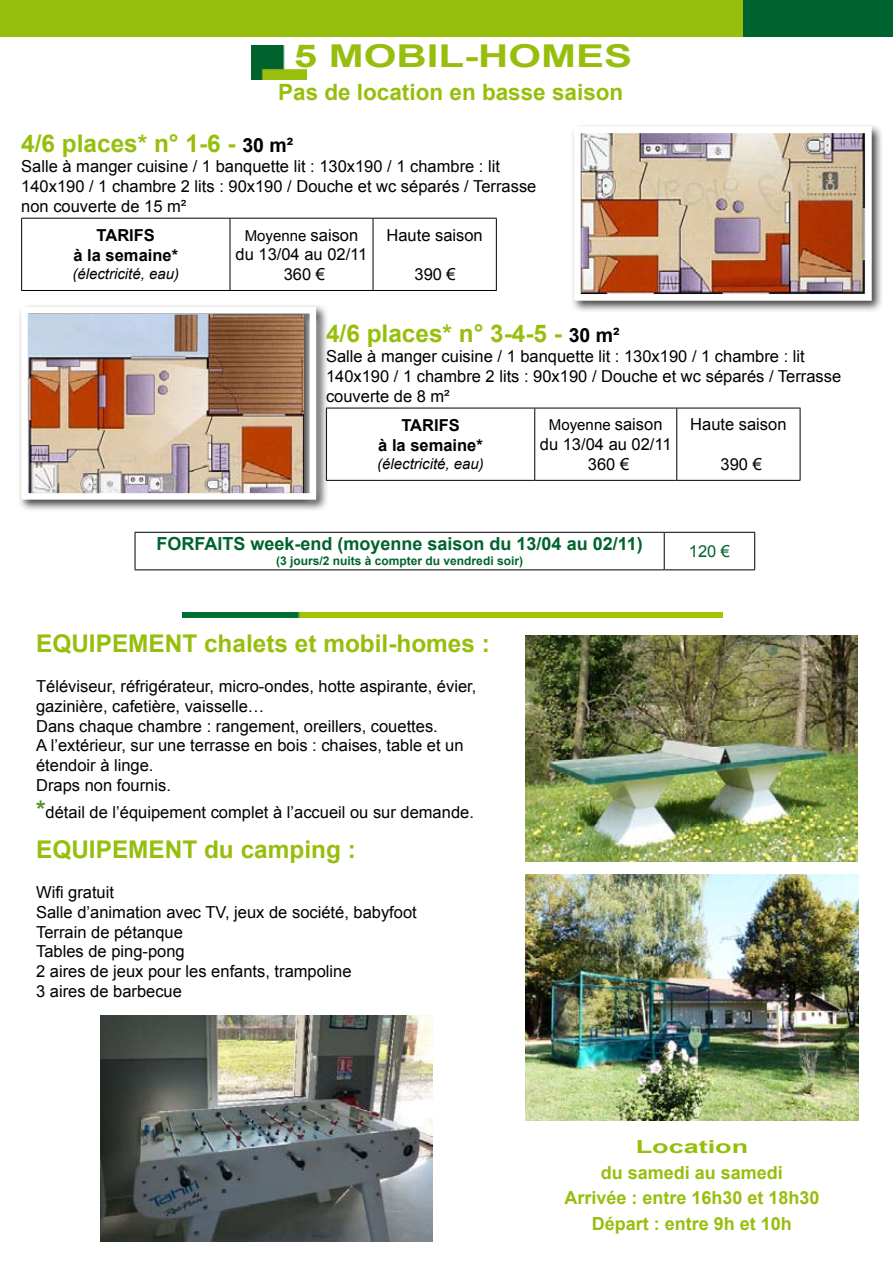
<style>
.page{position:relative;width:893px;height:1263px;background:#fff}
.page>*{position:absolute;margin:0;border:0;box-sizing:border-box;transform-origin:0 0}
.t1{font:700 31.5px "Arial";color:#97be0d;scale:1.33 1}
.t2{font:700 24.3px "Arial";color:#97be0d}
.t3{font:700 22.5px "Arial";color:#97be0d}
.t4{font:700 18px/25.5px "Arial";color:#97be0d;text-align:center;scale:1.5 1}
.t5{font:700 18px "Arial";color:#00632e}
.t6{font:16.5px/19.8px "Arial";color:#000}
.t7{font:700 16.5px/19.8px "Arial";color:#000;text-align:center}
.t8{font:16.5px "Arial";color:#00632e}
.t9{font:italic 15px "Arial";color:#000}
.t10{font:15px "Arial";color:#000}
.t11{font:700 12px "Arial";color:#00632e}
.s1{font-size:19.5px;color:#000}
.s2{font-size:16.5px}
.s3{font-weight:700;font-size:24.3px;color:#539026}
</style>
<div class="page">
<div style="left:17px;top:303px;width:318px;height:216px;background:#000;opacity:.75"></div>
<img style="left:28px;top:315px;width:275px;height:178px">
<div style="left:21px;top:307px;width:295px;height:193px;border:6px solid #fff"></div>
<div style="left:570px;top:123px;width:321px;height:196px;background:#000;opacity:.75"></div>
<img style="left:582px;top:134px;width:282px;height:159px">
<div style="left:574px;top:126px;width:298px;height:175px;border:7px solid #fff"></div>
<hr style="left:21px;top:218px;width:209px;height:1px;background:#000">
<hr style="left:21px;top:219px;width:1px;height:71px;background:#000">
<hr style="left:230px;top:218px;width:143px;height:1px;background:#000">
<hr style="left:230px;top:219px;width:1px;height:71px;background:#000">
<hr style="left:373px;top:218px;width:124px;height:1px;background:#000">
<hr style="left:373px;top:219px;width:1px;height:71px;background:#000">
<hr style="left:496px;top:219px;width:1px;height:71px;background:#000">
<hr style="left:21px;top:290px;width:209px;height:1px;background:#000">
<hr style="left:230px;top:290px;width:143px;height:1px;background:#000">
<hr style="left:373px;top:290px;width:124px;height:1px;background:#000">
<hr style="left:326px;top:408px;width:209px;height:1px;background:#000">
<hr style="left:326px;top:408px;width:1px;height:72px;background:#000">
<hr style="left:535px;top:408px;width:142px;height:1px;background:#000">
<hr style="left:534px;top:408px;width:1px;height:72px;background:#000">
<hr style="left:677px;top:408px;width:123px;height:1px;background:#000">
<hr style="left:676px;top:408px;width:1px;height:72px;background:#000">
<hr style="left:800px;top:408px;width:1px;height:72px;background:#000">
<hr style="left:326px;top:480px;width:209px;height:1px;background:#000">
<hr style="left:535px;top:480px;width:142px;height:1px;background:#000">
<hr style="left:677px;top:480px;width:123px;height:1px;background:#000">
<div style="left:0;top:0;width:745px;height:36px;background:#97be0d"></div>
<div style="left:744px;top:0;width:149px;height:36px;background:#00632f"></div>
<img style="left:252px;top:46px;width:55px;height:34px">
<div style="left:512px;top:1119px;width:360px;height:125px;border:2px solid #fff"></div>
<img style="left:183px;top:612px;width:540px;height:6px">
<hr style="left:135px;top:532px;width:529px;height:1px;background:#000">
<hr style="left:135px;top:533px;width:1px;height:36px;background:#000">
<hr style="left:664px;top:532px;width:91px;height:1px;background:#000">
<hr style="left:664px;top:533px;width:1px;height:36px;background:#000">
<hr style="left:754px;top:533px;width:1px;height:36px;background:#000">
<hr style="left:135px;top:569px;width:529px;height:1px;background:#000">
<hr style="left:664px;top:569px;width:91px;height:1px;background:#000">
<img style="left:526px;top:635px;width:331px;height:226px">
<img style="left:526px;top:874px;width:333px;height:246px">
<img style="left:101px;top:1016px;width:332px;height:226px">
<h1 class="t1" style="left:294px;top:35px;width:256px">5 MOBIL-HOMES</h1>
<h3 class="t3" style="left:278px;top:77px;width:347px">Pas de location en basse saison</h3>
<h2 class="t2" style="left:21px;top:128px;width:274px">4/6 places* n° 1-6 - <span class="s1">30 m²</span></h2>
<p class="t6" style="left:21px;top:157px;width:517px">Salle à manger cuisine / 1 banquette lit : 130x190 / 1 chambre : lit<br>140x190 / 1 chambre 2 lits : 90x190 / Douche et wc séparés / Terrasse non couverte de 15 m²</p>
<p class="t7" style="left:74px;top:226px;width:106px">TARIFS<br>à la semaine*</p>
<p class="t9" style="left:72px;top:264px;width:108px">(électricité, eau)</p>
<p class="t10" style="left:245px;top:225px;width:115px">Moyenne <span class="s2">saison</span></p>
<p class="t6" style="left:236px;top:245px;width:133px;text-align:center">du 13/04 au 02/11<br>360 €</p>
<p class="t6" style="left:386px;top:225px;width:98px">Haute saison</p>
<p class="t6" style="left:415px;top:265px;width:43px">390 €</p>
<h2 class="t2" style="left:326px;top:317px;width:295px">4/6 places* n° 3-4-5 - <span class="s1">30 m²</span></h2>
<p class="t6" style="left:326px;top:347px;width:517px">Salle à manger cuisine / 1 banquette lit : 130x190 / 1 chambre : lit<br>140x190 / 1 chambre 2 lits : 90x190 / Douche et wc séparés / Terrasse couverte de 8 m²</p>
<p class="t7" style="left:378px;top:416px;width:106px">TARIFS<br>à la semaine*</p>
<p class="t9" style="left:377px;top:454px;width:108px">(électricité, eau)</p>
<p class="t10" style="left:549px;top:415px;width:115px">Moyenne <span class="s2">saison</span></p>
<p class="t6" style="left:540px;top:435px;width:133px;text-align:center">du 13/04 au 02/11<br>360 €</p>
<p class="t6" style="left:690px;top:415px;width:98px">Haute saison</p>
<p class="t6" style="left:721px;top:454px;width:43px">390 €</p>
<p class="t5" style="left:157px;top:532px;width:488px">FORFAITS week-end (moyenne saison du 13/04 au 02/11)</p>
<p class="t11" style="left:276px;top:553px;width:248px">(3 jours/2 nuits à compter du vendredi soir)</p>
<h2 class="t2" style="left:36px;top:628px;width:455px">EQUIPEMENT chalets et mobil-homes :</h2>
<p class="t6" style="left:36px;top:676px;width:442px">Téléviseur, réfrigérateur, micro-ondes, hotte aspirante, évier, gazinière, cafetière, vaisselle…<br>Dans chaque chambre : rangement, oreillers, couettes.<br>A l’extérieur, sur une terrasse en bois : chaises, table et un étendoir à linge.<br>Draps non fournis.</p>
<p class="t6" style="left:36px;top:802px;width:439px"><span class="s3">*</span>détail de l’équipement complet à l’accueil ou sur demande.</p>
<h2 class="t2" style="left:36px;top:833px;width:321px">EQUIPEMENT du camping :</h2>
<p class="t6" style="left:36px;top:882px;width:382px">Wifi gratuit<br>Salle d’animation avec TV, jeux de société, babyfoot<br>Terrain de pétanque<br>Tables de ping-pong<br>2 aires de jeux pour les enfants, trampoline<br>3 aires de barbecue</p>
<p class="t8" style="left:689px;top:540px;width:43px">120 €</p>
<p class="t4" style="left:564px;top:1134px;width:172px">Location<br>du samedi au samedi<br>Arrivée : entre 16h30 et 18h30<br>Départ : entre 9h et 10h</p>
</div>
